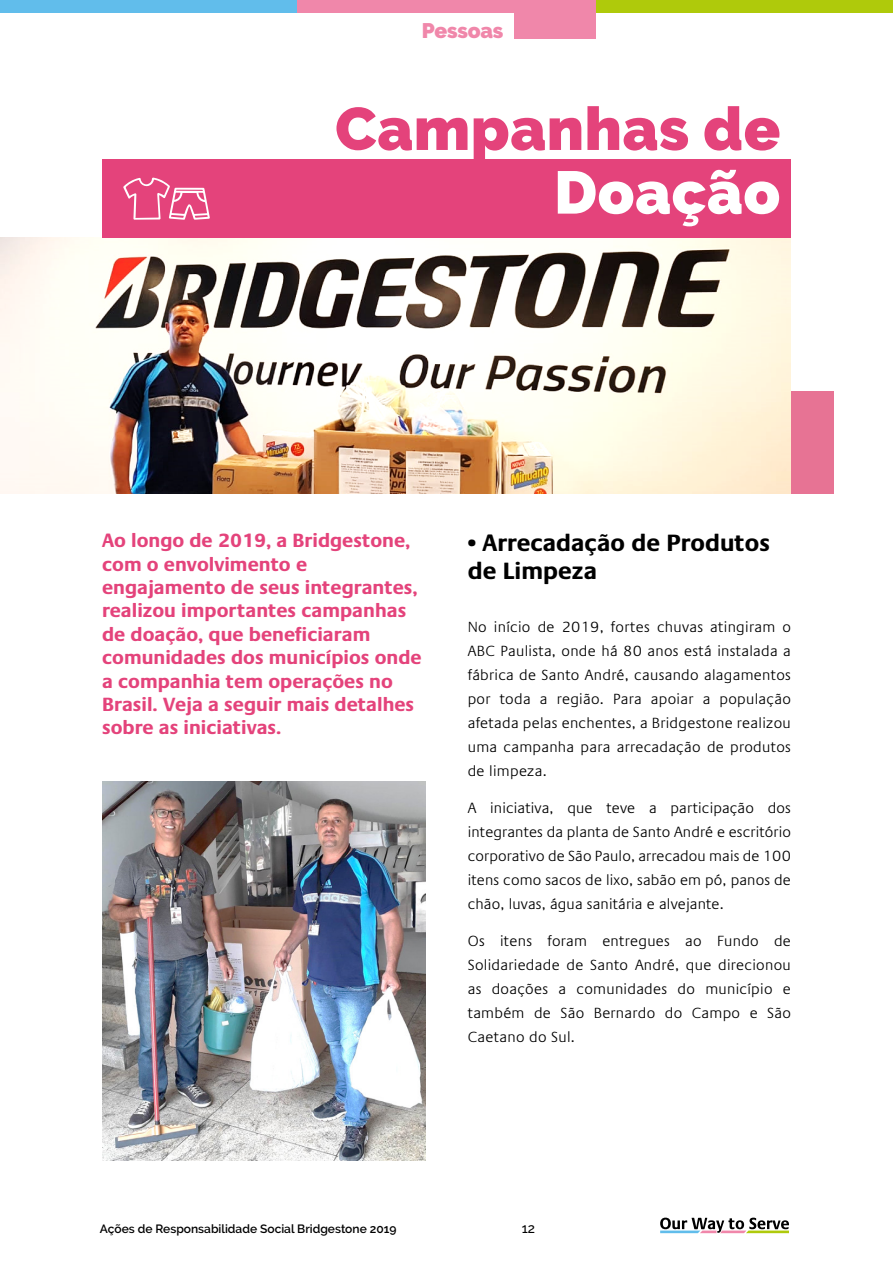
<style>
.page{position:relative;width:893px;height:1263px;background:#fff}
.page>*{position:absolute;margin:0;border:0;box-sizing:border-box;transform-origin:0 0}
.t1{font:900 60px "Raleway";letter-spacing:.01em;color:#e4437b}
.t2{font:900 60px "Raleway";letter-spacing:.01em;color:#fff}
.t3{font:700 24px/28.8px "Praxis LT Pro";color:#000}
.t4{font:900 21px "Raleway";letter-spacing:-.01em;color:#f087aa}
.t5{font:700 19.5px/23.4px "Praxis LT Pro";color:#e4437b}
.t6{font:300 15px/24px "Praxis LT Pro";letter-spacing:.02em;color:#000;text-align:justify}
.t7{font:500 13.5px "Raleway";color:#000}
.t8{font:600 12px "Raleway";color:#000}
</style>
<div class="page">
<div style="left:0;top:0;width:298px;height:13px;background:#61bdeb"></div>
<div style="left:298px;top:0;width:297px;height:13px;background:#f087aa"></div>
<div style="left:595px;top:0;width:298px;height:13px;background:#afca0b"></div>
<div style="left:514px;top:0;width:81px;height:38px;background:#f087aa"></div>
<svg style="left:660px;top:1217px;width:129px;height:16px"></svg>
<img style="left:0;top:238px;width:791px;height:255px">
<div style="left:102px;top:159px;width:689px;height:79px;background:#e4437b"></div>
<svg style="left:123px;top:177px;width:87px;height:43px"></svg>
<div style="left:791px;top:391px;width:42px;height:102px;background:#e77394"></div>
<img style="left:102px;top:782px;width:323px;height:379px">
<h3 class="t4" style="left:422px;top:19px;width:83px">Pessoas</h3>
<h1 class="t1" style="left:335px;top:94px;width:447px">Campanhas de</h1>
<h1 class="t2" style="left:554px;top:158px;width:228px">Doação</h1>
<p class="t5" style="left:102px;top:529px;width:321px">Ao longo de 2019, a Bridgestone, com o envolvimento e engajamento de seus integrantes, realizou importantes campanhas de doação, que beneficiaram comunidades dos municípios onde a companhia tem operações no<br>Brasil. Veja a seguir mais detalhes sobre as iniciativas.</p>
<h2 class="t3" style="left:468px;top:528px;width:304px">• Arrecadação de Produtos de Limpeza</h2>
<p class="t6" style="left:468px;top:615px;width:325px">No início de 2019, fortes chuvas atingiram o ABC Paulista, onde há 80 anos está instalada a fábrica de Santo André, causando alagamentos por toda a região. Para apoiar a população afetada pelas enchentes, a Bridgestone realizou uma campanha para arrecadação de produtos de limpeza.</p>
<p class="t6" style="left:468px;top:796px;width:325px">A iniciativa, que teve a participação dos integrantes da planta de Santo André e escritório corporativo de São Paulo, arrecadou mais de 100 itens como sacos de lixo, sabão em pó, panos de chão, luvas, água sanitária e alvejante.</p>
<p class="t6" style="left:468px;top:929px;width:325px">Os itens foram entregues ao Fundo de Solidariedade de Santo André, que direcionou as doações a comunidades do município e também de São Bernardo do Campo e São Caetano do Sul.</p>
<p class="t8" style="left:100px;top:1222px;width:298px">Ações de Responsabilidade Social Bridgestone 2019</p>
<p class="t7" style="left:522px;top:1220px;width:15px">12</p>
</div>
